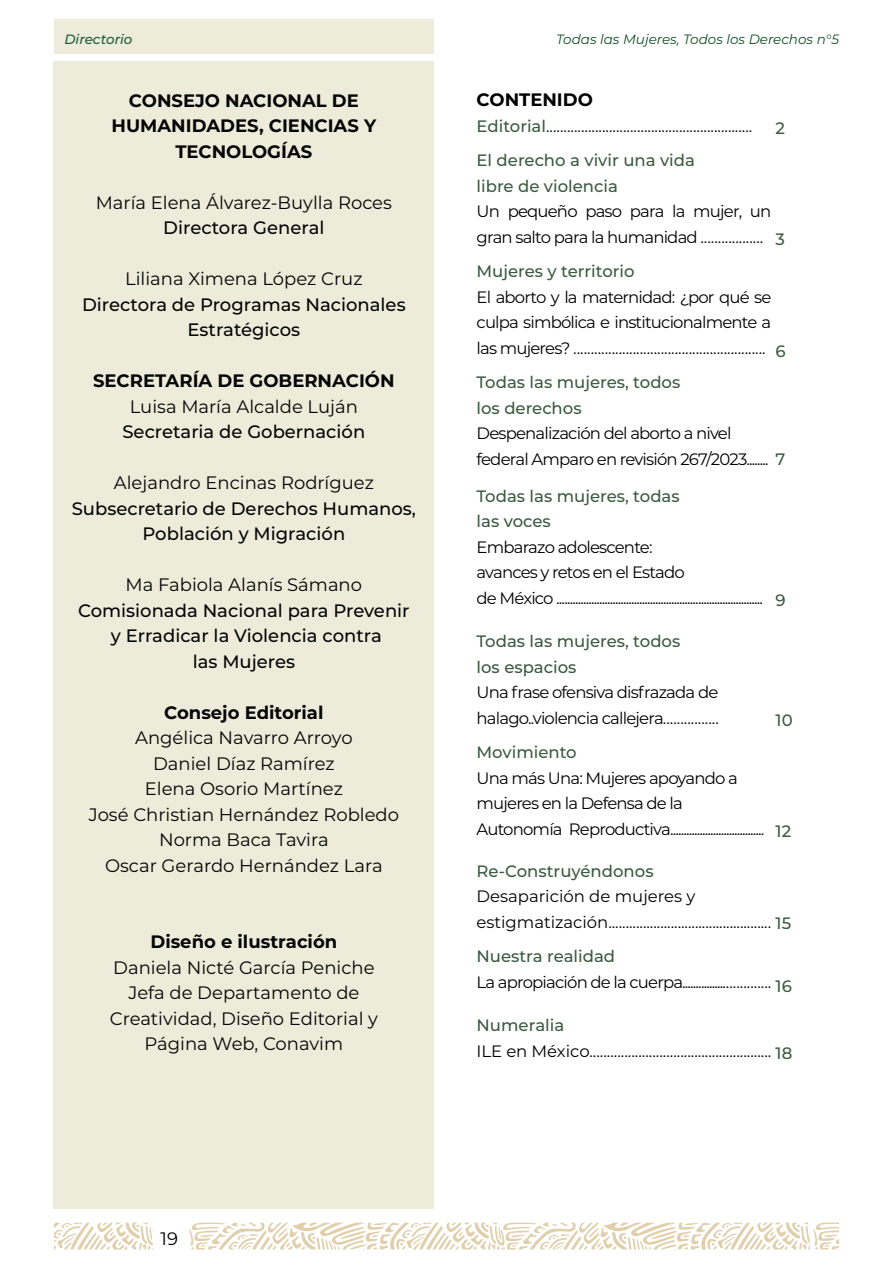
<style>
.page{position:relative;width:893px;height:1263px;background:#fff}
.page>*{position:absolute;margin:0;border:0;box-sizing:border-box;transform-origin:0 0}
.t1{font:18px/25.5px "Montserrat";color:#030505;text-align:center}
.t2{font:500 18px/25.5px "Montserrat";color:#030505;text-align:center}
.t3{font:700 18px/25.5px "Montserrat";color:#030505;text-align:center}
.t4{font:700 18px "Montserrat";color:#000}
.t5{font:18px "Montserrat";color:#000}
.t6{font:16.5px/25.5px "Montserrat";letter-spacing:-.05em;color:#000}
.t7{font:500 16.5px/25.5px "Montserrat";color:#3b5b40}
.t8{font:16.5px/25.5px "Montserrat";color:#000}
.t9{font:italic 13.5px "Montserrat";color:#114f27}
.t10{font:italic 500 13.5px "Montserrat";color:#1f5b3e}
.s1{font-weight:500;color:#3b5b40}
</style>
<div class="page">
<div style="left:54px;top:20px;width:380px;height:34px;background:#edebd9"></div>
<div style="left:53px;top:62px;width:381px;height:1147px;background:#edebd9"></div>
<svg style="left:54px;top:1223px;width:99px;height:26px"></svg>
<svg style="left:190px;top:1222px;width:648px;height:27px"></svg>
<p class="t10" style="left:64px;top:30px;width:70px">Directorio</p>
<p class="t9" style="left:556px;top:30px;width:284px">Todas las Mujeres, Todos los Derechos n°5</p>
<p class="t3" style="left:112px;top:87px;width:266px">CONSEJO NACIONAL DE<br>HUMANIDADES, CIENCIAS Y<br>TECNOLOGÍAS</p>
<p class="t1" style="left:96px;top:189px;width:298px">María Elena Álvarez-Buylla Roces</p>
<p class="t2" style="left:163px;top:214px;width:163px">Directora General</p>
<p class="t1" style="left:125px;top:265px;width:239px">Liliana Ximena López Cruz</p>
<p class="t2" style="left:82px;top:291px;width:325px">Directora de Programas Nacionales<br>Estratégicos</p>
<p class="t3" style="left:93px;top:367px;width:303px">SECRETARÍA DE GOBERNACIÓN</p>
<p class="t1" style="left:130px;top:393px;width:230px">Luisa María Alcalde Luján</p>
<p class="t2" style="left:122px;top:418px;width:244px">Secretaria de Gobernación</p>
<p class="t1" style="left:114px;top:469px;width:262px">Alejandro Encinas Rodríguez</p>
<p class="t2" style="left:72px;top:495px;width:346px">Subsecretario de Derechos Humanos,<br>Población y Migración</p>
<p class="t1" style="left:126px;top:571px;width:238px">Ma Fabiola Alanís Sámano</p>
<p class="t2" style="left:78px;top:597px;width:333px">Comisionada Nacional para Prevenir y Erradicar la Violencia contra<br>las Mujeres</p>
<p class="t3" style="left:164px;top:699px;width:161px">Consejo Editorial</p>
<p class="t1" style="left:89px;top:724px;width:312px">Angélica Navarro Arroyo<br>Daniel Díaz Ramírez<br>Elena Osorio Martínez<br>José Christian Hernández Robledo<br>Norma Baca Tavira<br>Oscar Gerardo Hernández Lara</p>
<p class="t3" style="left:150px;top:928px;width:188px">Diseño e ilustración</p>
<p class="t1" style="left:110px;top:954px;width:270px">Daniela Nicté García Peniche<br>Jefa de Departamento de<br>Creatividad, Diseño Editorial y<br>Página Web, Conavim</p>
<p class="t4" style="left:477px;top:87px;width:118px">CONTENIDO</p>
<p class="t6" style="left:477px;top:108px;width:277px;line-height:34.5px"><span class="s1">Editorial</span>...........................................................<br><span class="s1">El derecho a vivir una vida</span></p>
<p class="t7" style="left:477px;top:172px;width:143px">libre de violencia</p>
<p class="t6" style="left:477px;top:198px;width:296px">Un pequeño paso para la mujer, un gran salto para la humanidad ..................</p>
<p class="t7" style="left:477px;top:258px;width:160px">Mujeres y territorio</p>
<p class="t6" style="left:477px;top:283px;width:296px;text-align:justify">El aborto y la maternidad: ¿por qué se culpa simbólica e institucionalmente a las mujeres? .......................................................</p>
<p class="t7" style="left:477px;top:369px;width:205px">Todas las mujeres, todos los derechos</p>
<p class="t6" style="left:477px;top:420px;width:310px">Despenalización del aborto a nivel federal Amparo en revisión 267/2023........ <span class="s1">7</span></p>
<p class="t7" style="left:477px;top:483px;width:205px">Todas las mujeres, todas las voces</p>
<p class="t6" style="left:477px;top:534px;width:288px">Embarazo adolescente:<br>avances y retos en el Estado<br>de México .............................................................................</p>
<p class="t7" style="left:477px;top:628px;width:205px">Todas las mujeres, todos los espacios</p>
<p class="t6" style="left:477px;top:679px;width:244px">Una frase ofensiva disfrazada de halago..violencia callejera................</p>
<p class="t7" style="left:477px;top:739px;width:102px">Movimiento</p>
<p class="t6" style="left:477px;top:765px;width:289px">Una más Una: Mujeres apoyando a mujeres en la Defensa de la<br>Autonomía Reproductiva...................................</p>
<p class="t7" style="left:477px;top:858px;width:179px">Re-Construyéndonos</p>
<p class="t8" style="left:477px;top:883px;width:316px">Desaparición de mujeres y estigmatización............................................... <span class="s1">15</span></p>
<p class="t7" style="left:477px;top:943px;width:140px">Nuestra realidad</p>
<p class="t6" style="left:477px;top:969px;width:296px">La apropiación de la cuerpa.............................</p>
<p class="t7" style="left:477px;top:1012px;width:89px">Numeralia</p>
<p class="t8" style="left:477px;top:1038px;width:296px">ILE en México....................................................</p>
<p class="t7" style="left:776px;top:114px;width:11px">2</p>
<p class="t7" style="left:776px;top:225px;width:11px">3</p>
<p class="t7" style="left:776px;top:338px;width:12px">6</p>
<p class="t7" style="left:776px;top:587px;width:12px">9</p>
<p class="t7" style="left:776px;top:707px;width:19px">10</p>
<p class="t7" style="left:776px;top:818px;width:17px">12</p>
<p class="t7" style="left:776px;top:972px;width:18px">16</p>
<p class="t7" style="left:776px;top:1040px;width:18px">18</p>
<p class="t5" style="left:161px;top:1226px;width:19px">19</p>
</div>
